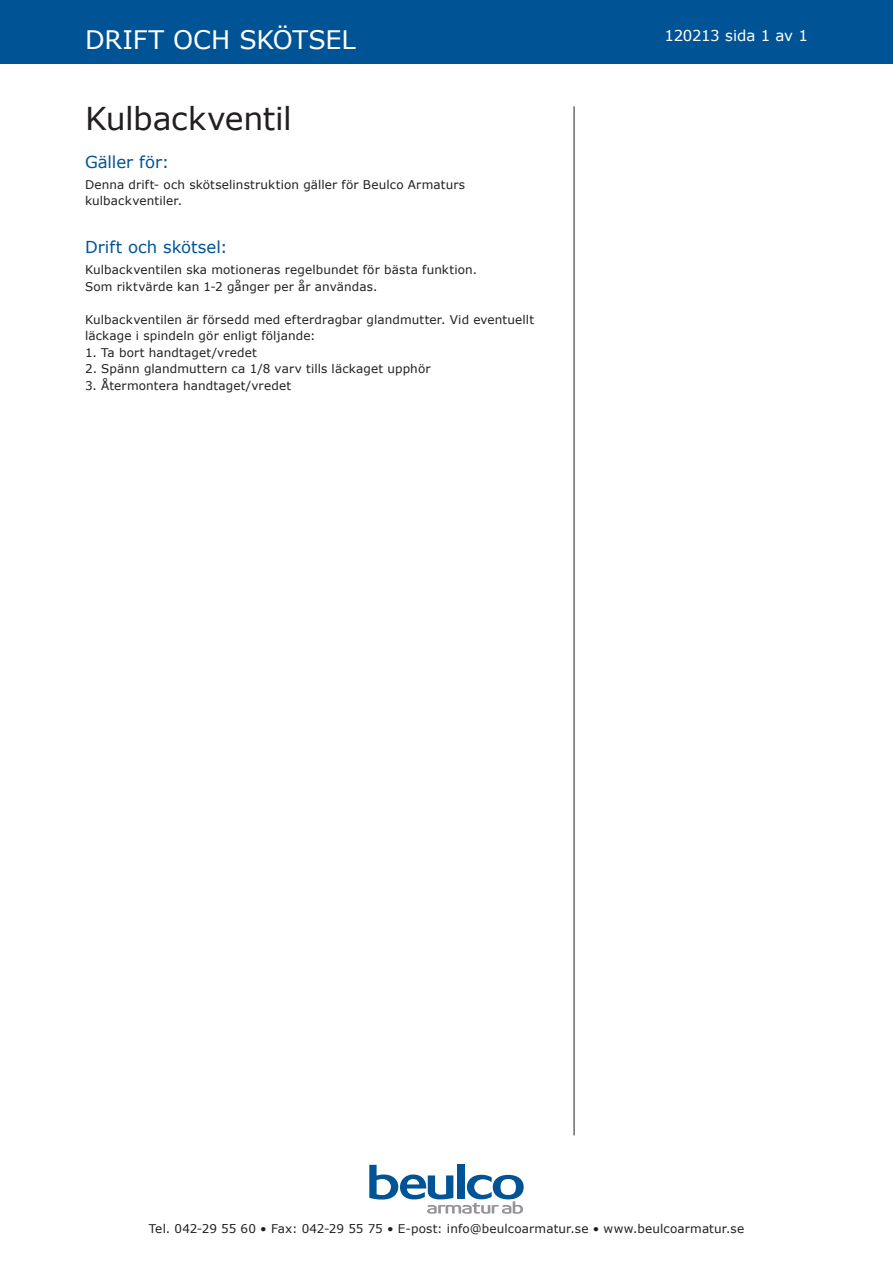
<style>
.page{position:relative;width:893px;height:1263px;background:#fff}
.page>*{position:absolute;margin:0;border:0;box-sizing:border-box;transform-origin:0 0}
.Rubrik{font:31.5px "Verdana";letter-spacing:-.015em;color:#231f20}
.Vinjettext{font:25.5px "Verdana";letter-spacing:-.01em;color:#fff}
.Mellanrubrik{font:16.5px "Verdana";color:#005495}
.t1{font:15px "Verdana";letter-spacing:-.02em;color:#fff}
.Brödtext{font:12px/16.5px "Verdana";letter-spacing:.01em;color:#231f20}
</style>
<div class="page">
<div style="left:0;top:0;width:893px;height:64px;background:#005495"></div>
<hr style="left:574px;top:106px;width:1px;height:1029px;background:#231f20">
<svg style="left:369px;top:1165px;width:155px;height:49px"></svg>
<p class="Vinjettext" style="left:85px;top:22px;width:272px">DRIFT OCH SKÖTSEL</p>
<p class="Rubrik" style="left:85px;top:97px;width:208px">Kulbackventil</p>
<p class="Mellanrubrik" style="left:85px;top:151px;width:86px">Gäller för:</p>
<p class="Brödtext" style="left:85px;top:176px;width:382px">Denna drift- och skötselinstruktion gäller för Beulco Armaturs</p>
<p class="Brödtext" style="left:85px;top:192px;width:99px">kulbackventiler.</p>
<p class="Mellanrubrik" style="left:85px;top:236px;width:144px">Drift och skötsel:</p>
<p class="Brödtext" style="left:85px;top:261px;width:394px">Kulbackventilen ska motioneras regelbundet för bästa funktion.</p>
<p class="Brödtext" style="left:85px;top:278px;width:294px">Som riktvärde kan 1-2 gånger per år användas.</p>
<p class="Brödtext" style="left:85px;top:311px;width:451px">Kulbackventilen är försedd med efterdragbar glandmutter. Vid eventuellt läckage i spindeln gör enligt följande:</p>
<p class="Brödtext" style="left:85px;top:344px;width:173px">1. Ta bort handtaget/vredet</p>
<p class="Brödtext" style="left:85px;top:360px;width:347px">2. Spänn glandmuttern ca 1/8 varv tills läckaget upphör</p>
<p class="Brödtext" style="left:85px;top:377px;width:208px">3. Återmontera handtaget/vredet</p>
<p class="t1" style="left:664px;top:25px;width:145px">120213 sida 1 av 1</p>
<p class="Brödtext" style="left:149px;top:1220px;width:597px">Tel. 042-29 55 60 • Fax: 042-29 55 75 • E-post: info@beulcoarmatur.se • www.beulcoarmatur.se</p>
</div>
